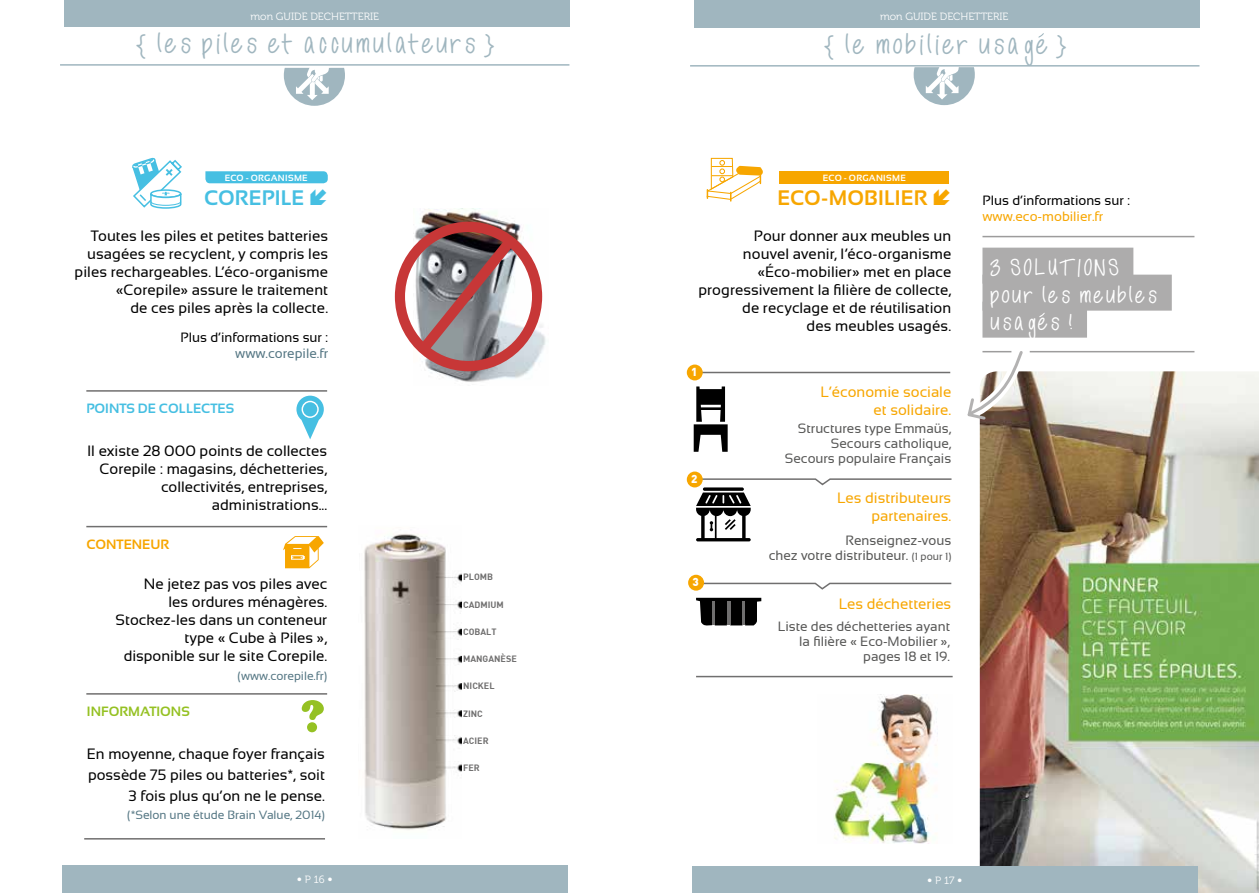
<style>
.page{position:relative;width:1259px;height:893px;background:#fff}
.page>*{position:absolute;margin:0;border:0;box-sizing:border-box;transform-origin:0 0}
.t1{font:27px "annshandwriting";color:#a0b6bf}
.t2{font:22.5px/27px "annshandwriting";color:#fff}
.t3{font:700 21px "Sansation";letter-spacing:.005em;color:#f7a600}
.t4{font:700 21px "Sansation";letter-spacing:.005em;color:#46bfe2}
.t5{font:15px/18px "Sansation";color:#000;text-align:right}
.t6{font:15px/18px "Sansation";color:#f7a600;text-align:right}
.t7{font:13.5px/15px "Sansation";color:#575756;text-align:right}
.t8{font:13.5px "Sansation";color:#000}
.t9{font:13.5px "Sansation";color:#f7a600}
.t10{font:700 13.5px "Sansation";color:#46bfe2}
.t11{font:13.5px "Sansation";color:#557784}
.t12{font:700 13.5px "Sansation";color:#95c123}
.t13{font:700 13.5px "Sansation";color:#f7a600}
.t14{font:12px "Sansation";color:#557784}
.t15{font:11.4px "DIN Black";color:#fff}
.t16{font:10.5px "Museo 300";color:#fff}
.t17{font:9px "DIN Bold";color:#706f6f}
.t18{font:700 9px "Sansation";letter-spacing:.035em;color:#fff}
.s1{font-size:10.5px}
</style>
<div class="page">
<img style="left:979px;top:371px;width:280px;height:522px">
<img style="left:834px;top:695px;width:104px;height:149px">
<svg style="left:284px;top:67px;width:61px;height:39px"></svg>
<div style="left:64px;top:0;width:505px;height:26px;background:#a0b6bf"></div>
<hr style="left:60px;top:64px;width:509px;height:2px;background:#a0b6bf">
<svg style="left:913px;top:67px;width:62px;height:38px"></svg>
<div style="left:693px;top:0;width:506px;height:27px;background:#a0b6bf"></div>
<hr style="left:690px;top:65px;width:509px;height:2px;background:#a0b6bf">
<div style="left:62px;top:866px;width:505px;height:27px;background:#a0b6bf"></div>
<div style="left:692px;top:866px;width:505px;height:27px;background:#a0b6bf"></div>
<svg style="left:205px;top:171px;width:123px;height:12px"></svg>
<svg style="left:132px;top:157px;width:50px;height:52px"></svg>
<div style="left:779px;top:171px;width:170px;height:12px;background:#f7a600"></div>
<div style="left:982px;top:248px;width:151px;height:36px;background:#adacac"></div>
<div style="left:982px;top:275px;width:189px;height:36px;background:#adacac"></div>
<div style="left:982px;top:302px;width:105px;height:36px;background:#adacac"></div>
<hr style="left:982px;top:236px;width:212px;height:1px;background:#9d9c9c">
<hr style="left:1029px;top:351px;width:165px;height:1px;background:#9d9c9c">
<hr style="left:86px;top:390px;width:241px;height:2px;background:#706f6f">
<hr style="left:86px;top:526px;width:241px;height:1px;background:#706f6f">
<hr style="left:86px;top:693px;width:241px;height:2px;background:#706f6f">
<hr style="left:84px;top:838px;width:241px;height:1px;background:#706f6f">
<svg style="left:296px;top:396px;width:28px;height:43px"></svg>
<div style="left:303px;top:402px;width:14px;height:14px;background:#46bfe2;border-radius:50%"></div>
<svg style="left:283px;top:536px;width:41px;height:32px"></svg>
<svg style="left:302px;top:700px;width:22px;height:32px"></svg>
<svg style="left:693px;top:386px;width:34px;height:66px"></svg>
<hr style="left:693px;top:372px;width:257px;height:1px;background:#706f6f">
<div style="left:687px;top:365px;width:15px;height:15px;background:#f7a600;border-radius:50%"></div>
<hr style="left:696px;top:676px;width:256px;height:1px;background:#706f6f">
<svg style="left:693px;top:478px;width:259px;height:63px"></svg>
<svg style="left:703px;top:582px;width:249px;height:8px"></svg>
<svg style="left:696px;top:598px;width:65px;height:28px;background:#2b2b2b"></svg>
<hr style="left:712px;top:601px;width:3px;height:23px;background:#706f6f">
<hr style="left:742px;top:601px;width:3px;height:23px;background:#706f6f">
<hr style="left:727px;top:601px;width:3px;height:23px;background:#706f6f">
<div style="left:687px;top:472px;width:15px;height:15px;background:#f7a600;border-radius:50%"></div>
<div style="left:688px;top:575px;width:16px;height:16px;background:#f7a600;border-radius:50%"></div>
<img style="left:364px;top:534px;width:97px;height:296px">
<img style="left:420px;top:209px;width:126px;height:173px">
<svg style="left:395px;top:222px;width:147px;height:149px"></svg>
<svg style="left:967px;top:351px;width:67px;height:75px"></svg>
<svg style="left:1038px;top:33px;width:6px;height:5px"></svg>
<svg style="left:706px;top:157px;width:57px;height:44px"></svg>
<p class="t16" style="left:250px;top:11px;width:130px">mon GUIDE DECHETTERIE</p>
<h1 class="t1" style="left:137px;top:31px;width:360px">{ les piles et accumulateurs }</h1>
<p class="t18" style="left:225px;top:172px;width:84px">ECO - ORGANISME</p>
<h3 class="t4" style="left:204px;top:186px;width:102px">COREPILE</h3>
<p class="t5" style="left:75px;top:227px;width:255px">Toutes les piles et petites batteries usagées se recyclent, y compris les piles rechargeables. L’éco-organisme «Corepile» assure le traitement<br>de ces piles après la collecte.</p>
<p class="t8" style="left:181px;top:330px;width:149px">Plus d’informations sur :</p>
<p class="t11" style="left:235px;top:346px;width:94px">www.corepile.fr</p>
<p class="t10" style="left:86px;top:401px;width:149px">POINTS DE COLLECTES</p>
<p class="t5" style="left:87px;top:442px;width:242px">Il existe 28 000 points de collectes<br>Corepile : magasins, déchetteries, collectivités, entreprises, administrations...</p>
<p class="t13" style="left:86px;top:537px;width:84px">CONTENEUR</p>
<p class="t5" style="left:116px;top:575px;width:213px">Ne jetez pas vos piles avec<br>les ordures ménagères.<br>Stockez-les dans un conteneur type « Cube à Piles », disponible sur le site Corepile.</p>
<p class="t14" style="left:238px;top:669px;width:91px">(www.corepile.fr)</p>
<p class="t12" style="left:87px;top:704px;width:104px">INFORMATIONS</p>
<p class="t5" style="left:87px;top:743px;width:240px;line-height:21px">En moyenne, chaque foyer français possède 75 piles ou batteries*, soit<br>3 fois plus qu’on ne le pense.</p>
<p class="t14" style="left:127px;top:808px;width:199px">(*Selon une étude Brain Value, 2014)</p>
<p class="t17" style="left:463px;top:571px;width:31px">PLOMB</p>
<p class="t17" style="left:463px;top:598px;width:42px">CADMIUM</p>
<p class="t17" style="left:463px;top:626px;width:35px">COBALT</p>
<p class="t17" style="left:463px;top:653px;width:55px">MANGANÈSE</p>
<p class="t17" style="left:463px;top:680px;width:33px">NICKEL</p>
<p class="t17" style="left:463px;top:707px;width:21px">ZINC</p>
<p class="t17" style="left:463px;top:735px;width:27px">ACIER</p>
<p class="t17" style="left:463px;top:762px;width:18px">FER</p>
<p class="t16" style="left:880px;top:11px;width:130px">mon GUIDE DECHETTERIE</p>
<h1 class="t1" style="left:825px;top:32px;width:244px">{ le mobilier usage }</h1>
<p class="t18" style="left:823px;top:172px;width:84px">ECO - ORGANISME</p>
<h3 class="t3" style="left:777px;top:186px;width:151px">ECO-MOBILIER</h3>
<p class="t5" style="left:698px;top:227px;width:254px">Pour donner aux meubles un<br>nouvel avenir, l’éco-organisme «Éco-mobilier» met en place progressivement la filière de collecte, de recyclage et de réutilisation<br>des meubles usagés.</p>
<p class="t15" style="left:691px;top:364px;width:8px">1</p>
<p class="t15" style="left:691px;top:471px;width:8px">2</p>
<p class="t15" style="left:692px;top:575px;width:8px">3</p>
<p class="t6" style="left:820px;top:383px;width:132px">L’économie sociale et solidaire.</p>
<p class="t7" style="left:785px;top:421px;width:168px">Structures type Emmaüs,<br>Secours catholique,<br>Secours populaire Français</p>
<p class="t6" style="left:837px;top:488px;width:116px">Les distributeurs partenaires.</p>
<p class="t7" style="left:768px;top:533px;width:184px">Renseignez-vous<br>chez votre distributeur. <span class="s1">(1 pour 1)</span></p>
<p class="t6" style="left:838px;top:594px;width:114px">Les déchetteries</p>
<p class="t7" style="left:778px;top:619px;width:174px">Liste des déchetteries ayant la filière « Eco-Mobilier », pages 18 et 19.</p>
<p class="t8" style="left:982px;top:193px;width:149px">Plus d’informations sur :</p>
<p class="t9" style="left:982px;top:209px;width:122px">www.eco-mobilier.fr</p>
<h2 class="t2" style="left:989px;top:258px;width:170px">3 SOLUTIONS pour les meubles usages !</h2>
<p class="t16" style="left:297px;top:874px;width:37px">∞ P 16 ∞</p>
<p class="t16" style="left:927px;top:874px;width:37px">∞ P 17 ∞</p>
</div>
